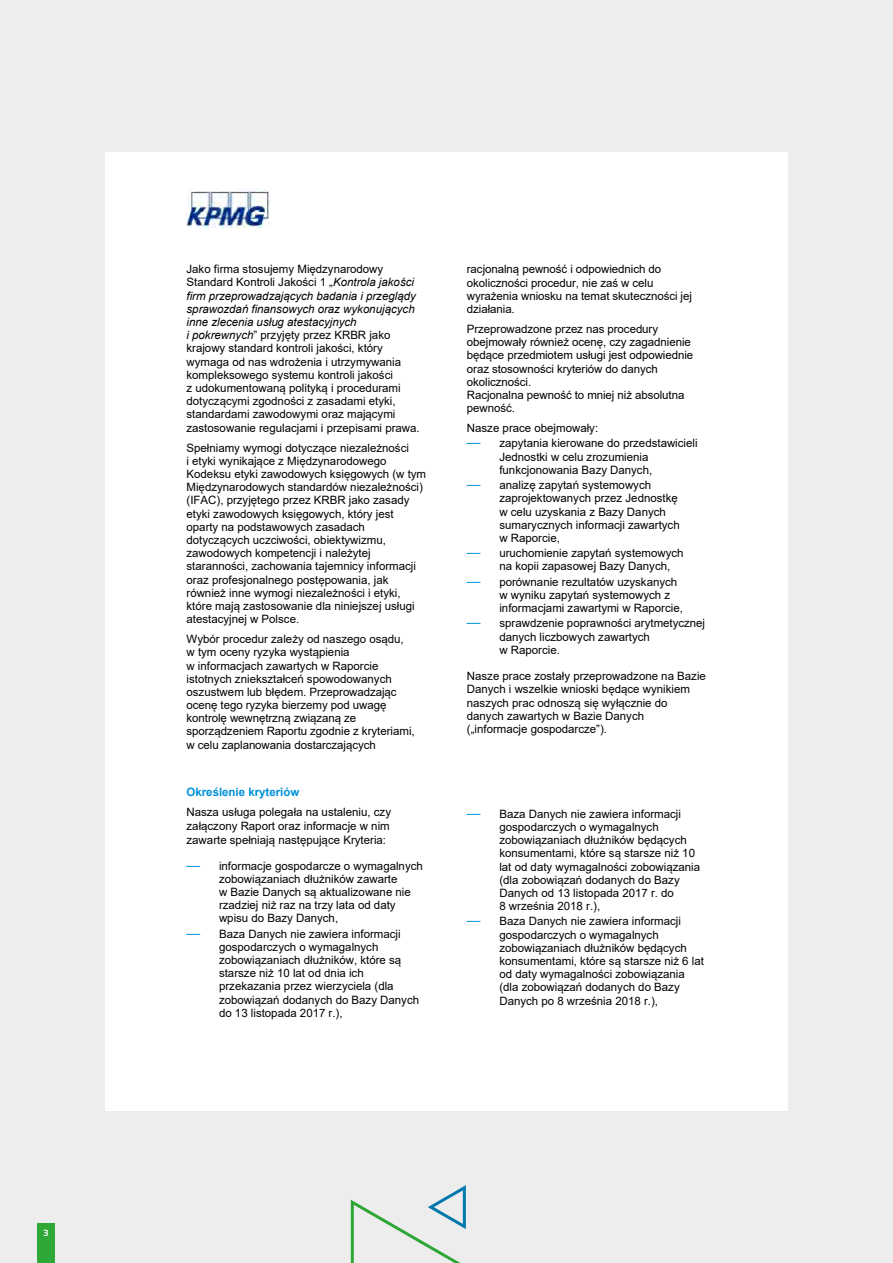
<style>
.page{position:relative;width:893px;height:1263px;background:#ededed}
.page>*{position:absolute;margin:0;border:0;box-sizing:border-box;transform-origin:0 0}
.t1{font:11.55px/13.2px "Arial";color:#000}
.t2{font:700 11.55px "Arial";color:#0091da}
.t3{font:700 9px "Sansation";color:#fff}
.s1{font-style:italic}
.s2{font-size:13.8px;color:#0091da}
</style>
<div class="page">
<div style="left:105px;top:152px;width:683px;height:959px;background:#fff"></div>
<img style="left:186px;top:189px;width:83px;height:38px">
<svg style="left:350px;top:1185px;width:116px;height:78px"></svg>
<div style="left:37px;top:1223px;width:17px;height:40px;background:#2ea836"></div>
<p class="t3" style="left:43px;top:1228px;width:6px">3</p>
<p class="t1" style="left:186px;top:263px;width:235px">Jako firma stosujemy Międzynarodowy Standard Kontroli Jakości 1 „<span class="s1">Kontrola jakości firm przeprowadzających badania i przeglądy sprawozdań finansowych oraz wykonujących inne zlecenia usług atestacyjnych<br>i pokrewnych</span>” przyjęty przez KRBR jako krajowy standard kontroli jakości, który wymaga od nas wdrożenia i utrzymywania kompleksowego systemu kontroli jakości<br>z udokumentowaną polityką i procedurami dotyczącymi zgodności z zasadami etyki, standardami zawodowymi oraz mającymi zastosowanie regulacjami i przepisami prawa.</p>
<p class="t1" style="left:186px;top:441px;width:241px">Spełniamy wymogi dotyczące niezależności<br>i etyki wynikające z Międzynarodowego Kodeksu etyki zawodowych księgowych (w tym Międzynarodowych standardów niezależności) (IFAC), przyjętego przez KRBR jako zasady etyki zawodowych księgowych, który jest oparty na podstawowych zasadach dotyczących uczciwości, obiektywizmu, zawodowych kompetencji i należytej staranności, zachowania tajemnicy informacji oraz profesjonalnego postępowania, jak również inne wymogi niezależności i etyki, które mają zastosowanie dla niniejszej usługi atestacyjnej w Polsce.</p>
<p class="t1" style="left:187px;top:632px;width:230px">Wybór procedur zależy od naszego osądu, w tym oceny ryzyka wystąpienia<br>w informacjach zawartych w Raporcie istotnych zniekształceń spowodowanych oszustwem lub błędem. Przeprowadzając ocenę tego ryzyka bierzemy pod uwagę kontrolę wewnętrzną związaną ze sporządzeniem Raportu zgodnie z kryteriami, w celu zaplanowania dostarczających</p>
<p class="t2" style="left:186px;top:783px;width:114px">Określenie kryteriów</p>
<p class="t1" style="left:186px;top:804px;width:206px;line-height:14.2px;text-align:justify">Nasza usługa polegała na ustaleniu, czy załączony Raport oraz informacje w nim zawarte spełniają następujące Kryteria:</p>
<p class="t1" style="left:219px;top:859px;width:205px;text-indent:-33px"><span class="s2">—</span> informacje gospodarcze o wymagalnych zobowiązaniach dłużników zawarte<br>w Bazie Danych są aktualizowane nie rzadziej niż raz na trzy lata od daty wpisu do Bazy Danych,</p>
<p class="t1" style="left:219px;top:927px;width:202px;text-indent:-33px"><span class="s2">—</span> Baza Danych nie zawiera informacji gospodarczych o wymagalnych zobowiązaniach dłużników, które są starsze niż 10 lat od dnia ich przekazania przez wierzyciela (dla zobowiązań dodanych do Bazy Danych do 13 listopada 2017 r.),</p>
<p class="t1" style="left:467px;top:263px;width:227px">racjonalną pewność i odpowiednich do okoliczności procedur, nie zaś w celu wyrażenia wniosku na temat skuteczności jej działania.</p>
<p class="t1" style="left:467px;top:322px;width:228px">Przeprowadzone przez nas procedury obejmowały również ocenę, czy zagadnienie będące przedmiotem usługi jest odpowiednie oraz stosowności kryteriów do danych okoliczności.<br>Racjonalna pewność to mniej niż absolutna pewność.</p>
<p class="t1" style="left:467px;top:421px;width:133px">Nasze prace obejmowały:</p>
<p class="t1" style="left:499px;top:437px;width:200px;text-indent:-33px"><span class="s2">—</span> zapytania kierowane do przedstawicieli<br>Jednostki w celu zrozumienia funkcjonowania Bazy Danych,</p>
<p class="t1" style="left:499px;top:478px;width:182px;text-indent:-33px"><span class="s2">—</span> analizę zapytań systemowych zaprojektowanych przez Jednostkę w celu uzyskania z Bazy Danych sumarycznych informacji zawartych w Raporcie,</p>
<p class="t1" style="left:499px;top:546px;width:186px;text-indent:-33px"><span class="s2">—</span> uruchomienie zapytań systemowych na kopii zapasowej Bazy Danych,</p>
<p class="t1" style="left:499px;top:575px;width:185px;text-indent:-33px"><span class="s2">—</span> porównanie rezultatów uzyskanych w wyniku zapytań systemowych z informacjami zawartymi w Raporcie,</p>
<p class="t1" style="left:499px;top:617px;width:207px;text-indent:-33px"><span class="s2">—</span> sprawdzenie poprawności arytmetycznej danych liczbowych zawartych<br>w Raporcie.</p>
<p class="t1" style="left:467px;top:669px;width:241px">Nasze prace zostały przeprowadzone na Bazie Danych i wszelkie wnioski będące wynikiem naszych prac odnoszą się wyłącznie do danych zawartych w Bazie Danych („informacje gospodarcze”).</p>
<p class="t1" style="left:499px;top:807px;width:202px;text-indent:-33px"><span class="s2">—</span> Baza Danych nie zawiera informacji gospodarczych o wymagalnych zobowiązaniach dłużników będących konsumentami, które są starsze niż 10 lat od daty wymagalności zobowiązania (dla zobowiązań dodanych do Bazy Danych od 13 listopada 2017 r. do<br>8 września 2018 r.),</p>
<p class="t1" style="left:499px;top:915px;width:206px;text-indent:-33px"><span class="s2">—</span> Baza Danych nie zawiera informacji gospodarczych o wymagalnych zobowiązaniach dłużników będących konsumentami, które są starsze niż 6 lat od daty wymagalności zobowiązania (dla zobowiązań dodanych do Bazy Danych po 8 września 2018 r.),</p>
</div>
